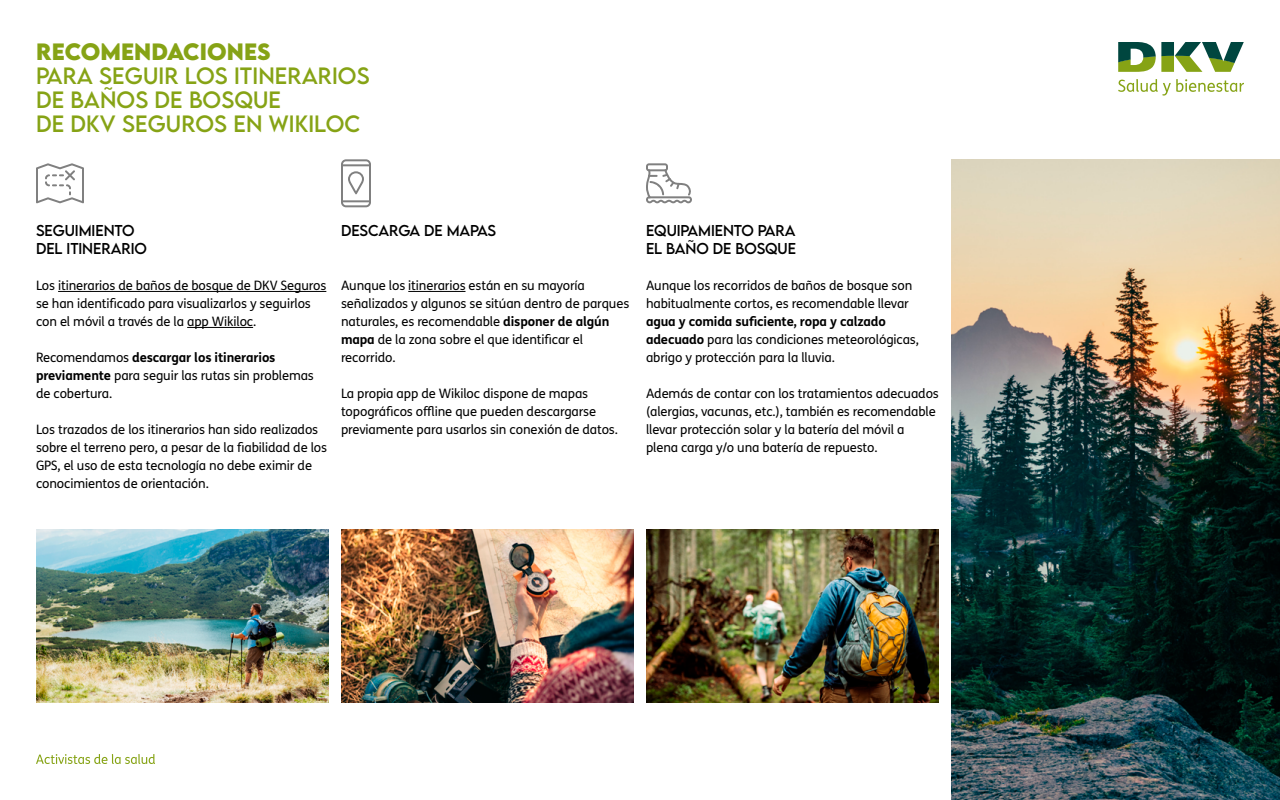
<style>
.page{position:relative;width:1280px;height:800px;background:#fff}
.page>*{position:absolute;margin:0;border:0;box-sizing:border-box;transform-origin:0 0}
.t1{font:21px/24px "LEMONMILK Pro FTR";letter-spacing:.005em;color:#86a315}
.t2{font:700 21px "LEMONMILK Pro FTR";letter-spacing:.005em;color:#86a315}
.t3{font:14px/18px "LEMONMILK Pro FTR";letter-spacing:-.005em;color:#000}
.t4{font:13px/18px "FS Me";letter-spacing:-.01em;color:#000}
.s1{font-weight:700}
</style>
<div class="page">
<svg style="left:1118px;top:42px;width:126px;height:30px"></svg>
<svg style="left:1118px;top:79px;width:126px;height:17px"></svg>
<svg style="left:36px;top:754px;width:119px;height:10px"></svg>
<hr style="left:58px;top:291px;width:268px;height:1px;background:#000">
<hr style="left:187px;top:327px;width:66px;height:1px;background:#000">
<hr style="left:408px;top:291px;width:58px;height:1px;background:#000">
<img style="left:951px;top:159px;width:329px;height:641px">
<svg style="left:341px;top:159px;width:30px;height:48px"></svg>
<hr style="left:341px;top:200px;width:30px;height:2px;background:#000">
<hr style="left:341px;top:164px;width:30px;height:2px;background:#000">
<svg style="left:36px;top:163px;width:48px;height:40px"></svg>
<svg style="left:646px;top:163px;width:46px;height:40px"></svg>
<img style="left:36px;top:529px;width:293px;height:173px">
<img style="left:341px;top:529px;width:293px;height:173px">
<img style="left:646px;top:529px;width:293px;height:173px">
<h1 class="t2" style="left:36px;top:37px;width:236px">RECOMENDACIONES</h1>
<h1 class="t1" style="left:36px;top:64px;width:335px">PARA SEGUIR LOS ITINERARIOS<br>DE BAÑOS DE BOSQUE<br>DE DKV SEGUROS EN WIKILOC</h1>
<p class="t3" style="left:36px;top:222px;width:112px">SEGUIMIENTO<br>DEL ITINERARIO</p>
<p class="t4" style="left:36px;top:276px;width:292px">Los itinerarios de baños de bosque de DKV Seguros se han identificado para visualizarlos y seguirlos con el móvil a través de la app Wikiloc.</p>
<p class="t4" style="left:36px;top:348px;width:279px">Recomendamos <span class="s1">descargar los itinerarios previamente</span> para seguir las rutas sin problemas de cobertura.</p>
<p class="t4" style="left:36px;top:420px;width:293px">Los trazados de los itinerarios han sido realizados sobre el terreno pero, a pesar de la fiabilidad de los GPS, el uso de esta tecnología no debe eximir de conocimientos de orientación.</p>
<p class="t3" style="left:341px;top:222px;width:156px">DESCARGA DE MAPAS</p>
<p class="t4" style="left:341px;top:276px;width:290px">Aunque los itinerarios están en su mayoría señalizados y algunos se sitúan dentro de parques naturales, es recomendable <span class="s1">disponer de algún mapa</span> de la zona sobre el que identificar el recorrido.</p>
<p class="t4" style="left:341px;top:384px;width:278px">La propia app de Wikiloc dispone de mapas topográficos offline que pueden descargarse previamente para usarlos sin conexión de datos.</p>
<p class="t3" style="left:646px;top:222px;width:152px">EQUIPAMIENTO PARA<br>EL BAÑO DE BOSQUE</p>
<p class="t4" style="left:646px;top:276px;width:274px">Aunque los recorridos de baños de bosque son habitualmente cortos, es recomendable llevar <span class="s1">agua y comida suficiente, ropa y calzado adecuado</span> para las condiciones meteorológicas, abrigo y protección para la lluvia.</p>
<p class="t4" style="left:646px;top:384px;width:294px">Además de contar con los tratamientos adecuados (alergias, vacunas, etc.), también es recomendable llevar protección solar y la batería del móvil a plena carga y/o una batería de repuesto.</p>
</div>
